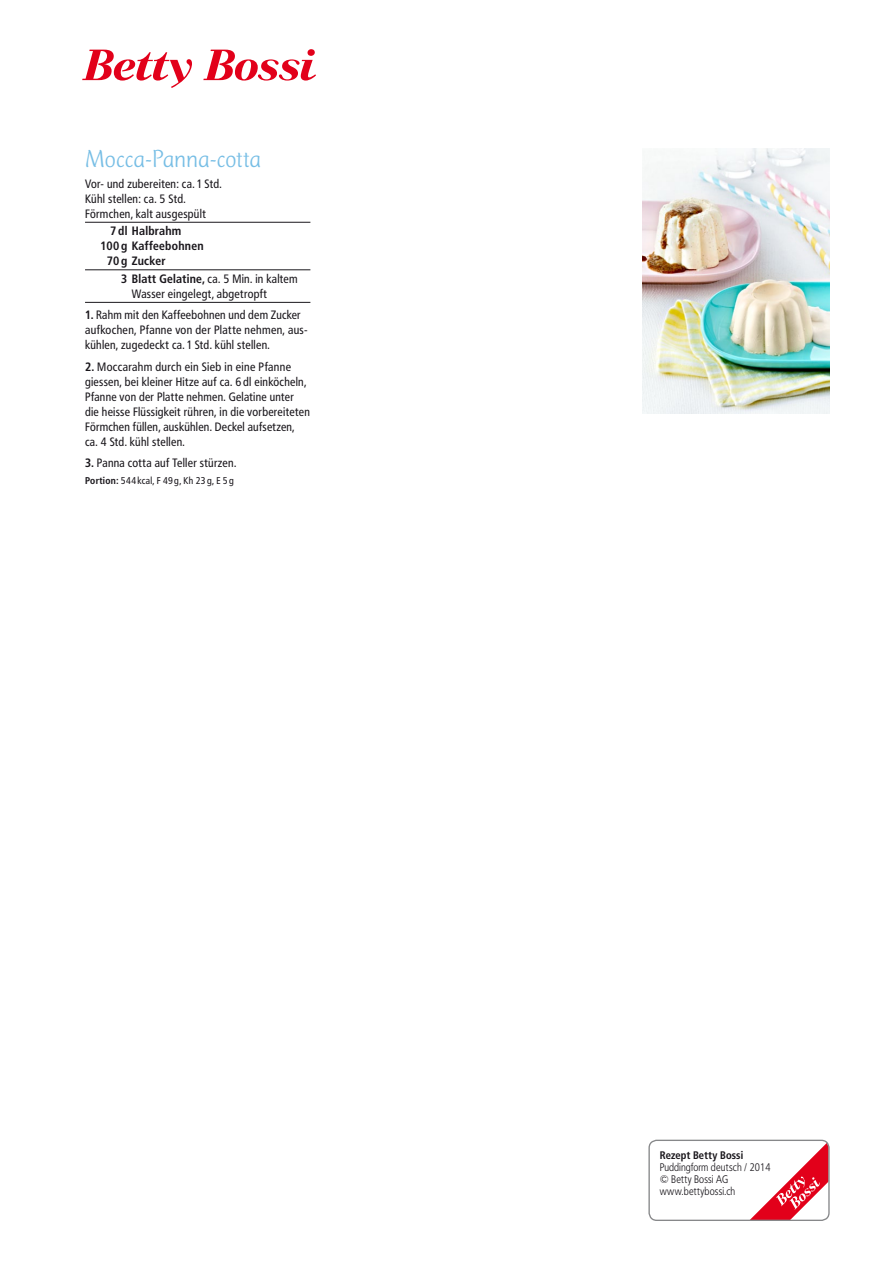
<style>
.page{position:relative;width:893px;height:1263px;background:#fff}
.page>*{position:absolute;margin:0;border:0;box-sizing:border-box;transform-origin:0 0}
.t1{font:300 25.5px "CT Mercurius Std";color:#77bee5}
.t2{font:12px/15px "Frutiger B Bn Con Regular";letter-spacing:.025em;color:#1a171c}
.t3{font:12px "Frutiger B Bn Con Bold";letter-spacing:.025em;color:#1a171c}
.t4{font:10.8px/12px "Frutiger B Bn Con Light";letter-spacing:.015em;color:#1a171c}
.t5{font:10.8px "Frutiger B Bn Con Bold";letter-spacing:.015em;color:#1a171c}
.t6{font:9.75px "Frutiger B Bn Con Regular";letter-spacing:.03em;color:#1a171c}
.s1{font-family:"Frutiger B Bn Con Bold"}
</style>
<div class="page">
<svg style="left:82px;top:50px;width:110px;height:38px"></svg>
<svg style="left:203px;top:49px;width:113px;height:32px"></svg>
<svg style="left:751px;top:1140px;width:77px;height:79px"></svg>
<div style="left:648px;top:1140px;width:182px;height:81px;border:1px solid #87888a;border-radius:8px"></div>
<hr style="left:85px;top:222px;width:225px;height:1px;background:#1a171c">
<hr style="left:85px;top:270px;width:225px;height:1px;background:#1a171c">
<hr style="left:85px;top:302px;width:225px;height:1px;background:#1a171c">
<img style="left:642px;top:149px;width:187px;height:265px">
<h1 class="t1" style="left:85px;top:145px;width:178px">Mocca-Panna-cotta</h1>
<p class="t2" style="left:85px;top:176px;width:138px">Vor- und zubereiten: ca. 1 Std.<br>Kühl stellen: ca. 5 Std.<br>Förmchen, kalt ausgespült</p>
<p class="t3" style="left:110px;top:224px;width:73px">7 dl Halbrahm</p>
<p class="t3" style="left:101px;top:239px;width:105px">100 g Kaffeebohnen</p>
<p class="t3" style="left:107px;top:254px;width:60px">70 g Zucker</p>
<p class="t2" style="left:132px;top:271px;width:167px;text-indent:-11px"><span class="s1">3 Blatt Gelatine,</span> ca. 5 Min. in kaltem<br>Wasser eingelegt, abgetropft</p>
<p class="t2" style="left:85px;top:307px;width:224px"><span class="s1">1.</span> Rahm mit den Kaffeebohnen und dem Zucker aufkochen, Pfanne von der Platte nehmen, aus&shy;kühlen, zugedeckt ca. 1 Std. kühl stellen.</p>
<p class="t2" style="left:85px;top:359px;width:226px"><span class="s1">2.</span> Moccarahm durch ein Sieb in eine Pfanne giessen, bei kleiner Hitze auf ca. 6 dl einköcheln, Pfanne von der Platte nehmen. Gelatine unter die heisse Flüssigkeit rühren, in die vorbereiteten Förmchen füllen, auskühlen. Deckel aufsetzen, ca. 4 Std. kühl stellen.</p>
<p class="t2" style="left:85px;top:455px;width:153px"><span class="s1">3.</span> Panna cotta auf Teller stürzen.</p>
<p class="t6" style="left:85px;top:475px;width:150px"><span class="s1">Portion:</span> 544 kcal, F 49 g, Kh 23 g, E 5 g</p>
<p class="t5" style="left:660px;top:1148px;width:85px">Rezept Betty Bossi</p>
<p class="t4" style="left:660px;top:1161px;width:112px">Puddingform deutsch / 2014 © Betty Bossi AG www.bettybossi.ch</p>
</div>
